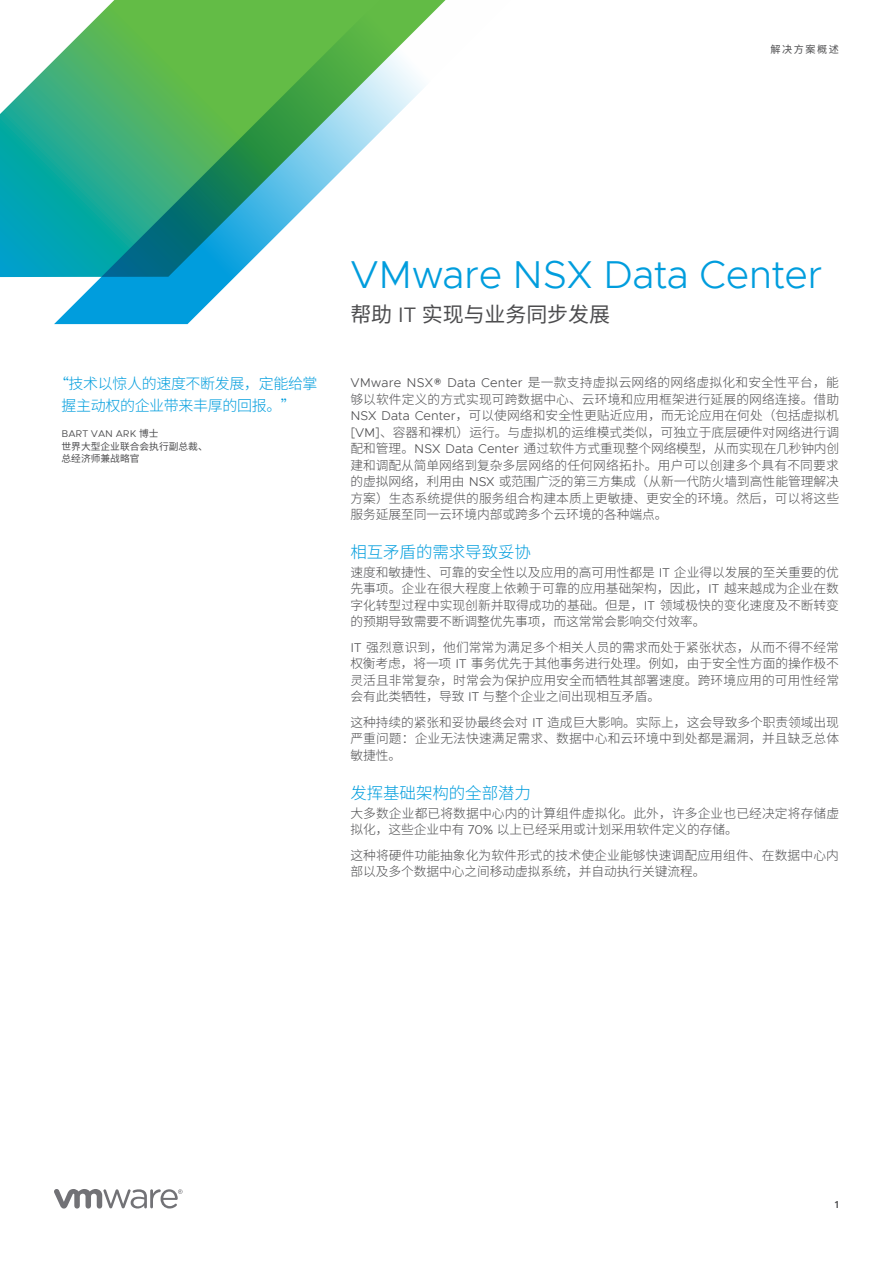
<style>
.page{position:relative;width:893px;height:1263px;background:#fff}
.page>*{position:absolute;margin:0;border:0;box-sizing:border-box;transform-origin:0 0}
.t1{font:300 39px "Metropolis";letter-spacing:-.005em;color:#009ddd}
.t2{font:21px "Source Han Sans SC";letter-spacing:-.005em;color:#4d4d4f}
.t3{font:300 16.5px "Source Han Sans SC";letter-spacing:-.005em;color:#009ddd}
.t4{font:300 15px/22.5px "Source Han Sans SC";letter-spacing:-.025em;color:#009ddd}
.t5{font:300 12.75px/16.5px "Source Han Sans SC";letter-spacing:.005em;color:#4d4d4f;text-align:justify}
.t6{font:10.2px "Source Han Sans SC";letter-spacing:.15em;color:#4d4d4f}
.t7{font:600 10.2px "Metropolis";color:#4d4d4f}
.t8{font:9.75px/12.8px "Source Han Sans SC";color:#4d4d4f}
.t9{font:9.75px "Metropolis";color:#4d4d4f}
.s1{font-family:"Source Han Sans SC"}
.s2{font-family:"Metropolis"}
</style>
<div class="page">
<svg style="left:54px;top:1189px;width:129px;height:19px"></svg>
<svg style="left:0;top:60px;width:54px;height:217px;background:#2ab1b4"></svg>
<svg style="left:54px;top:0;width:392px;height:324px"></svg>
<p class="t6" style="left:771px;top:44px;width:70px">解决方案概述</p>
<p class="t4" style="left:62px;top:372px;width:258px;text-indent:-8px">“技术以惊人的速度不断发展，定能给掌握主动权的企业带来丰厚的回报。”</p>
<p class="t9" style="left:62px;top:427px;width:98px">BART VAN ARK <span class="s1">博士</span></p>
<p class="t8" style="left:62px;top:440px;width:148px">世界大型企业联合会执行副总裁、总经济师兼战略官</p>
<h1 class="t1" style="left:350px;top:250px;width:473px">VMware NSX Data Center</h1>
<h2 class="t2" style="left:350px;top:302px;width:261px">帮助 <span class="s2">IT</span> 实现与业务同步发展</h2>
<p class="t5" style="left:350px;top:374px;width:490px"><span class="s2">VMware NSX® Data Center</span> 是一款支持虚拟云网络的网络虚拟化和安全性平台，能够以软件定义的方式实现可跨数据中心、云环境和应用框架进行延展的网络连接。借助<span class="s2">NSX Data Center</span>，可以使网络和安全性更贴近应用，而无论应用在何处（包括虚拟机<span class="s2">[VM]</span>、容器和裸机）运行。与虚拟机的运维模式类似，可独立于底层硬件对网络进行调配和管理。<span class="s2">NSX Data Center</span> 通过软件方式重现整个网络模型，从而实现在几秒钟内创建和调配从简单网络到复杂多层网络的任何网络拓扑。用户可以创建多个具有不同要求的虚拟网络，利用由 <span class="s2">NSX</span> 或范围广泛的第三方集成（从新一代防火墙到高性能管理解决方案）生态系统提供的服务组合构建本质上更敏捷、更安全的环境。然后，可以将这些服务延展至同一云环境内部或跨多个云环境的各种端点。</p>
<p class="t3" style="left:350px;top:543px;width:182px">相互矛盾的需求导致妥协</p>
<p class="t5" style="left:350px;top:564px;width:490px">速度和敏捷性、可靠的安全性以及应用的高可用性都是 <span class="s2">IT</span> 企业得以发展的至关重要的优先事项。企业在很大程度上依赖于可靠的应用基础架构，因此，<span class="s2">IT</span> 越来越成为企业在数字化转型过程中实现创新并取得成功的基础。但是，<span class="s2">IT</span> 领域极快的变化速度及不断转变的预期导致需要不断调整优先事项，而这常常会影响交付效率。</p>
<p class="t5" style="left:350px;top:639px;width:490px"><span class="s2">IT</span> 强烈意识到，他们常常为满足多个相关人员的需求而处于紧张状态，从而不得不经常权衡考虑，将一项 <span class="s2">IT</span> 事务优先于其他事务进行处理。例如，由于安全性方面的操作极不灵活且非常复杂，时常会为保护应用安全而牺牲其部署速度。跨环境应用的可用性经常会有此类牺牲，导致 <span class="s2">IT</span> 与整个企业之间出现相互矛盾。</p>
<p class="t5" style="left:350px;top:714px;width:490px">这种持续的紧张和妥协最终会对 <span class="s2">IT</span> 造成巨大影响。实际上，这会导致多个职责领域出现严重问题：企业无法快速满足需求、数据中心和云环境中到处都是漏洞，并且缺乏总体敏捷性。</p>
<p class="t3" style="left:350px;top:783px;width:182px">发挥基础架构的全部潜力</p>
<p class="t5" style="left:350px;top:805px;width:490px">大多数企业都已将数据中心内的计算组件虚拟化。此外，许多企业也已经决定将存储虚拟化，这些企业中有 <span class="s2">70%</span> 以上已经采用或计划采用软件定义的存储。</p>
<p class="t5" style="left:350px;top:847px;width:490px">这种将硬件功能抽象化为软件形式的技术使企业能够快速调配应用组件、在数据中心内部以及多个数据中心之间移动虚拟系统，并自动执行关键流程。</p>
<p class="t7" style="left:835px;top:1198px;width:6px">1</p>
</div>
